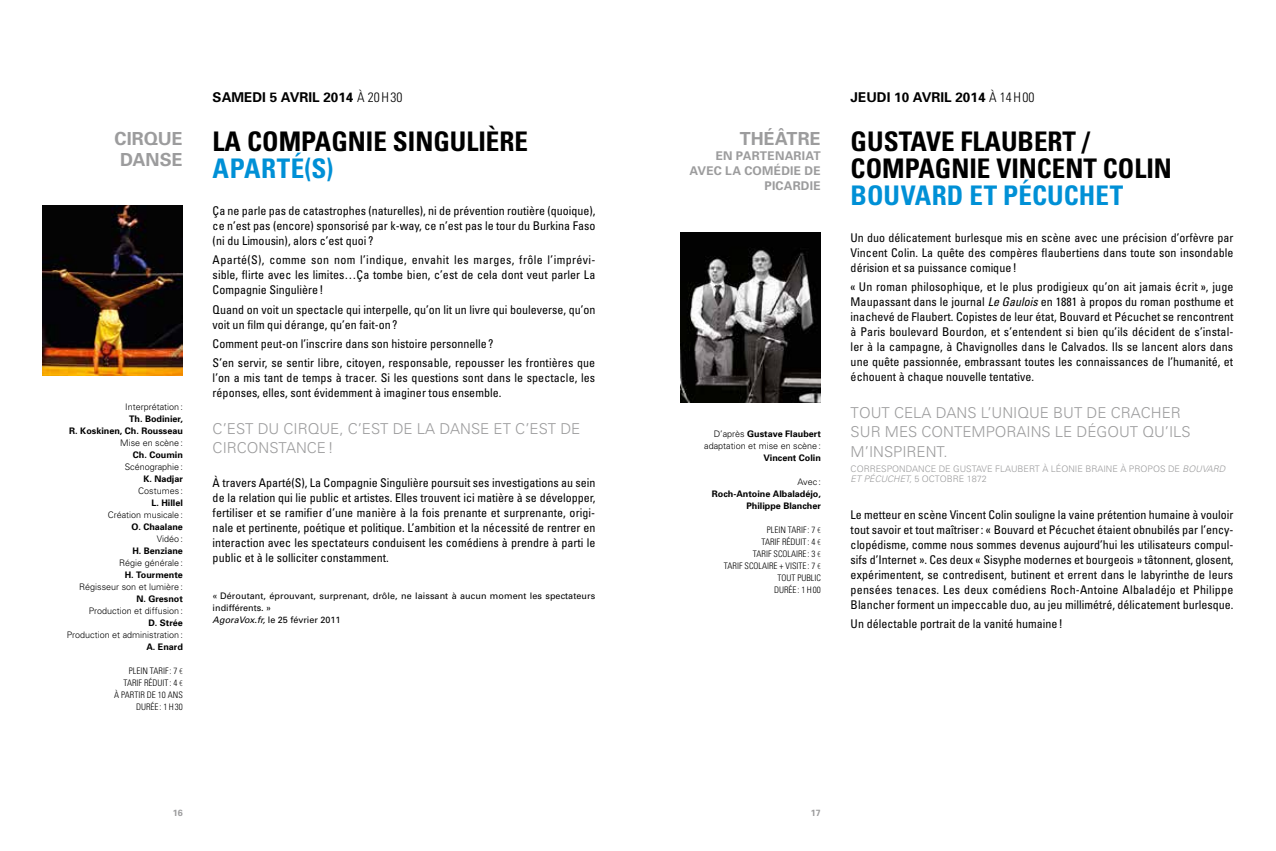
<style>
.page{position:relative;width:1276px;height:851px;background:#fff}
.page>*{position:absolute;margin:0;border:0;box-sizing:border-box;transform-origin:0 0}
.t1{font:700 condensed 27px "Univers";color:#000}
.t2{font:700 condensed 27px "Univers";color:#0090d6}
.t3{font:700 18px/21px "Univers";letter-spacing:.005em;color:#9c9c9d}
.t4{font:300 15px/19.5px "Univers";color:#9c9c9d}
.t5{font:700 13.5px "Univers";color:#000}
.t6{font:300 condensed 13.5px "Univers";letter-spacing:.06em;color:#000}
.t7{font:condensed 12px/15px "Univers";color:#000;text-align:justify}
.t8{font:700 12px/15px "Univers";letter-spacing:.02em;color:#9c9c9d;text-align:right}
.t9{font:300 9px/12px "Univers";color:#000;text-align:right}
.t10{font:700 9px/12px "Univers";color:#000;text-align:right}
.t11{font:300 condensed 9px/12px "Univers";color:#000;text-align:right}
.t12{font:9px/12px "Univers";letter-spacing:.01em;color:#000}
.t13{font:300 9px "Univers";color:#9c9c9d}
.t14{font:italic 300 9px "Univers";color:#9c9c9d}
.t15{font:700 9px "Univers";color:#9c9c9d}
.s1{font-weight:700;font-stretch:normal}
.s2{font-style:italic}
.s3{font-family:"Myriad Pro"}
.s4{font-weight:700}
.s5{font-style:normal}
</style>
<div class="page">
<img style="left:43px;top:205px;width:140px;height:170px">
<img style="left:680px;top:232px;width:141px;height:170px">
<p class="t5" style="left:213px;top:89px;width:19px">Samedi</p>
<p class="t5" style="left:270px;top:89px;width:20px">5 avril</p>
<p class="t6" style="left:323px;top:89px;width:81px"><span class="s1">2014</span> À 20H30</p>
<h2 class="t3" style="left:120px;top:127px;width:62px;text-indent:-6px">Cirque danse</h2>
<h1 class="t1" style="left:213px;top:125px;width:66px">LA COMPAGNIE</h1>
<h1 class="t1" style="left:393px;top:125px;width:15px">SINGULIÈRE</h1>
<h1 class="t2" style="left:213px;top:152px;width:17px">APARTÉ</h1>
<h1 class="t2" style="left:304px;top:152px;width:30px">(S)</h1>
<p class="t7" style="left:213px;top:203px;width:384px">Ça ne parle pas de catastrophes (naturelles), ni de prévention routière (quoique), ce n’est pas (encore) sponsorisé par k-way, ce n’est pas le tour du Burkina Faso (ni du Limousin), alors c’est quoi ?</p>
<p class="t7" style="left:213px;top:252px;width:384px">Aparté(S), comme son nom l’indique, envahit les marges, frôle l’imprévi&shy;sible, flirte avec les limites…Ça tombe bien, c’est de cela dont veut parler La Compagnie Singulière !</p>
<p class="t7" style="left:213px;top:301px;width:384px">Quand on voit un spectacle qui interpelle, qu’on lit un livre qui bouleverse, qu’on voit un film qui dérange, qu’en fait-on?</p>
<p class="t7" style="left:213px;top:333px;width:384px;line-height:19.2px">Comment peut-on l’inscrire dans son histoire personnelle?<br>S’en servir, se sentir libre, citoyen, responsable, repousser les frontières que</p>
<p class="t7" style="left:213px;top:370px;width:384px">l’on a mis tant de temps à tracer. Si les questions sont dans le spectacle, les réponses, elles, sont évidemment à imaginer tous ensemble.</p>
<p class="t4" style="left:213px;top:418px;width:369px">C’EST DU CIRQUE, C’EST DE LA DANSE ET C’EST DE<br>CIRCONSTANCE!</p>
<p class="t7" style="left:213px;top:475px;width:384px">À travers Aparté(S), La Compagnie Singulière poursuit ses investigations au sein de la relation qui lie public et artistes. Elles trouvent ici matière à se développer, fertiliser et se ramifier d’une manière à la fois prenante et surprenante, origi&shy;nale et pertinente, poétique et politique. L’ambition et la nécessité de rentrer en interaction avec les spectateurs conduisent les comédiens à prendre à parti le public et à le solliciter constamment.</p>
<p class="t12" style="left:213px;top:589px;width:384px">« Déroutant, éprouvant, surprenant, drôle, ne laissant à aucun moment les spectateurs indifférents. »<br><span class="s2">AgoraVox.fr,</span> le 25 février 2011</p>
<p class="t9" style="left:125px;top:400px;width:59px">Interprétation:</p>
<p class="t10" style="left:69px;top:412px;width:115px">Th. Bodinier,<br>R. Koskinen, Ch. Rousseau</p>
<p class="t9" style="left:120px;top:436px;width:64px">M ise en scène:</p>
<p class="t10" style="left:133px;top:448px;width:52px">Ch. Coumin</p>
<p class="t9" style="left:125px;top:460px;width:60px">Scénographie:</p>
<p class="t10" style="left:143px;top:472px;width:41px">K. Nadjar</p>
<p class="t9" style="left:138px;top:484px;width:46px">Costumes:</p>
<p class="t10" style="left:151px;top:496px;width:33px">L. Hillel</p>
<p class="t9" style="left:108px;top:508px;width:77px">Création musicale:</p>
<p class="t10" style="left:131px;top:520px;width:53px">O. Chaalane</p>
<p class="t9" style="left:157px;top:532px;width:27px">Vidéo:</p>
<p class="t10" style="left:132px;top:544px;width:52px">H. Benziane</p>
<p class="t9" style="left:119px;top:556px;width:65px">Régie générale:</p>
<p class="t10" style="left:125px;top:568px;width:60px">H. Tourmente</p>
<p class="t9" style="left:79px;top:580px;width:105px">Régisseur son et lumière:</p>
<p class="t10" style="left:136px;top:592px;width:48px">N. Gresnot</p>
<p class="t9" style="left:89px;top:604px;width:96px">Production et diffusion:</p>
<p class="t10" style="left:148px;top:616px;width:36px">D. Strée</p>
<p class="t9" style="left:67px;top:628px;width:118px">Production et administration:</p>
<p class="t10" style="left:146px;top:640px;width:38px">A. Enard</p>
<p class="t11" style="left:114px;top:664px;width:70px">PLEIN TARIF: 7 <span class="s3">€<br></span>TARIF RÉDUIT : 4 <span class="s3">€<br></span>À PARTIR DE 10 ANS<br>DURÉE: 1H30</p>
<h2 class="t3" style="left:739px;top:127px;width:83px">THÉÂTRE</h2>
<p class="t8" style="left:689px;top:147px;width:133px">EN PARTENARIAT<br>AVEC LA COMÉDIE DE<br>PICARDIE</p>
<p class="t9" style="left:704px;top:427px;width:118px">D’après <span class="s4">Gustave Flaubert </span>adaptation et mise en scène:</p>
<p class="t10" style="left:763px;top:451px;width:59px">Vincent Colin</p>
<p class="t9" style="left:797px;top:475px;width:25px">Avec:</p>
<p class="t10" style="left:712px;top:487px;width:111px">Roch-Antoine Albaladéjo,<br>Philippe Blancher</p>
<p class="t11" style="left:724px;top:523px;width:98px">PLEIN TARIF: 7 <span class="s3">€<br></span>TARIF RÉDUIT : 4 <span class="s3">€<br></span>TARIF SCOLAIRE : 3 <span class="s3">€<br></span>TARIF SCOLAIRE + VISITE : 7 <span class="s3">€<br></span>TOUT PUBLIC<br>DURÉE: 1H00</p>
<p class="t5" style="left:850px;top:89px;width:71px">Jeudi 10 avril</p>
<p class="t6" style="left:955px;top:89px;width:81px"><span class="s1">2014</span> À 14H00</p>
<h1 class="t1" style="left:850px;top:125px;width:16px">GUSTAVE</h1>
<h1 class="t1" style="left:960px;top:125px;width:15px">FLAU</h1>
<h1 class="t1" style="left:1017px;top:125px;width:31px">BERT</h1>
<h1 class="t1" style="left:1082px;top:125px;width:9px">/</h1>
<h1 class="t1" style="left:850px;top:152px;width:32px">COMPAGNIE</h1>
<h1 class="t1" style="left:996px;top:152px;width:71px">VINCENT</h1>
<h1 class="t1" style="left:1103px;top:152px;width:29px">COLIN</h1>
<h1 class="t2" style="left:850px;top:179px;width:34px">BOUVARD</h1>
<h1 class="t2" style="left:969px;top:179px;width:125px">ET PÉCUCHET</h1>
<p class="t7" style="left:850px;top:230px;width:384px">Un duo délicatement burlesque mis en scène avec une précision d’orfèvre par Vincent Colin. La quête des compères flaubertiens dans toute son insondable dérision et sa puissance comique !</p>
<p class="t7" style="left:850px;top:279px;width:384px">« Un roman philosophique, et le plus prodigieux qu’on ait jamais écrit », juge Maupassant dans le journal <span class="s2">Le Gaulois</span> en 1881 à propos du roman posthume et inachevé de Flaubert. Copistes de leur état, Bouvard et Pécuchet se rencontrent à Paris boulevard Bourdon, et s’entendent si bien qu’ils décident de s’instal&shy;ler à la campagne, à Chavignolles dans le Calvados. Ils se lancent alors dans une quête passionnée, embrassant toutes les connaissances de l’humanité, et échouent à chaque nouvelle tentative.</p>
<p class="t4" style="left:850px;top:402px;width:342px">TOUT CELA DANS L’UNIQUE BUT DE CRACHER<br>SUR M ES CONTEM PORAINS LE DÉGOUT QU’ILS<br>M’INSPIRENT.</p>
<p class="t13" style="left:850px;top:463px;width:20px">Corresp</p>
<p class="t13" style="left:892px;top:463px;width:14px">ondance</p>
<p class="t13" style="left:938px;top:463px;width:28px">de Gustave</p>
<p class="t13" style="left:995px;top:463px;width:12px">Flaubert</p>
<p class="t13" style="left:1042px;top:463px;width:32px">à Léonie</p>
<p class="t13" style="left:1085px;top:463px;width:13px">Braine</p>
<p class="t13" style="left:1120px;top:463px;width:76px">à propos de <span class="s2">BOUV</span></p>
<p class="t14" style="left:1206px;top:463px;width:14px">ARD</p>
<p class="t14" style="left:850px;top:473px;width:103px">ET PÉCUCHET, <span class="s5">5 oct obre</span></p>
<p class="t13" style="left:967px;top:473px;width:22px">1872</p>
<p class="t7" style="left:850px;top:506px;width:384px">Le metteur en scène Vincent Colin souligne la vaine prétention humaine à vouloir tout savoir et tout maîtriser: « Bouvard et Pécuchet étaient obnubilés par l’ency&shy;clopédisme, comme nous sommes devenus aujourd’hui les utilisateurs compul&shy;sifs d’I nternet ». Ces deux « Sisyphe modernes et bourgeois » tâtonnent, glosent, expérimentent, se contredisent, butinent et errent dans le labyrinthe de leurs pensées tenaces. Les deux comédiens Roch-Antoine Albaladéjo et Philippe Blancher forment un impeccable duo, au jeu millimétré, délicatement burlesque.</p>
<p class="t7" style="left:850px;top:616px;width:214px">Un délectable portrait de la vanité humaine!</p>
<p class="t15" style="left:173px;top:806px;width:12px">16</p>
<p class="t15" style="left:811px;top:806px;width:12px">17</p>
</div>
